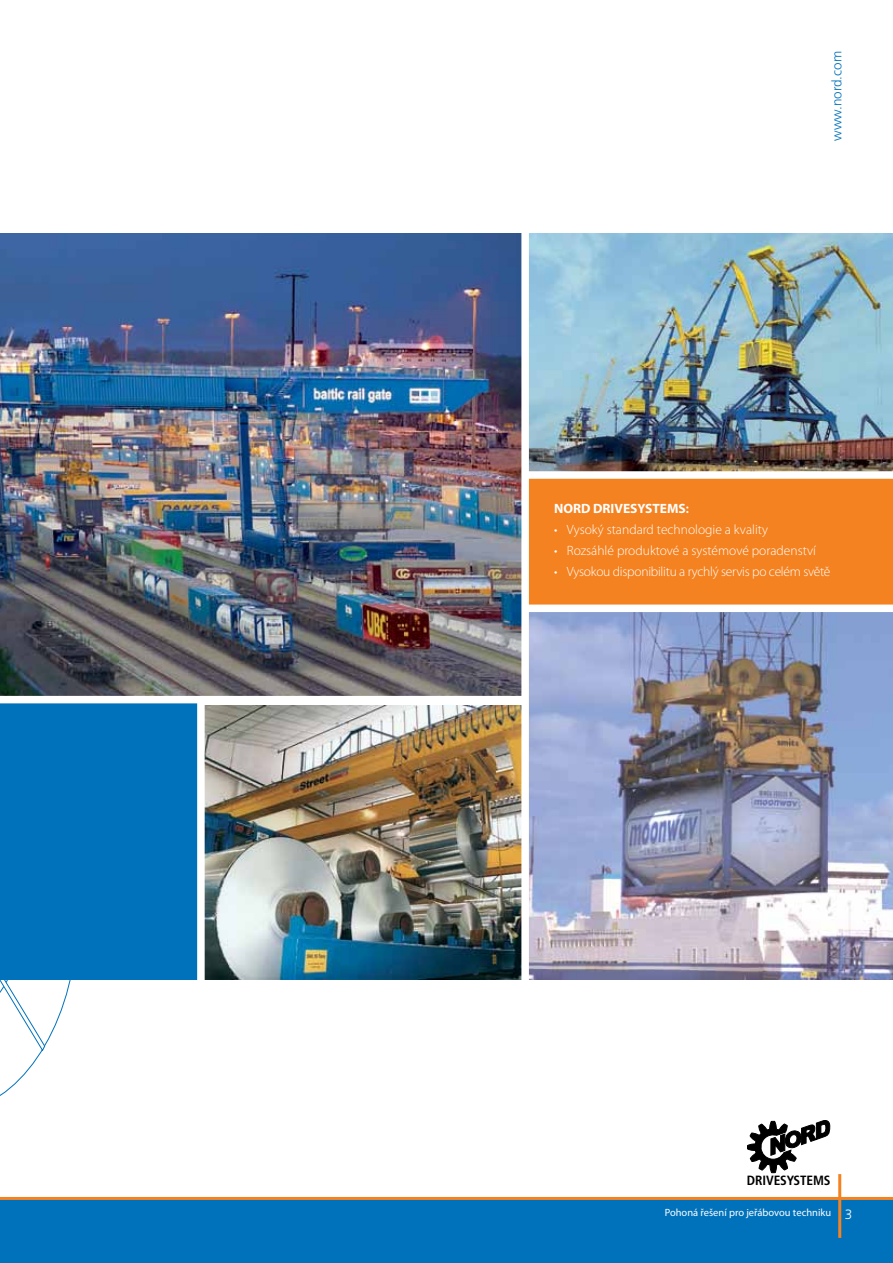
<style>
.page{position:relative;width:893px;height:1263px;background:#fff}
.page>*{position:absolute;margin:0;border:0;box-sizing:border-box;transform-origin:0 0}
.t1{font:300 13.5px "Myriad Pro";color:#fff}
.t2{font:300 13.5px "Myriad Pro";letter-spacing:-.02em;color:#fff}
.t3{font:700 13.5px "Myriad Pro";color:#fff}
.t4{font:300 13.5px "Frutiger";color:#0072bc}
.t5{font:300 13.5px "Frutiger";color:#fff}
.t6{font:700 condensed 13.35px "Frutiger";letter-spacing:-.01em;color:#000}
.t7{font:10.5px "Myriad Pro";color:#fff}
.s1{font-stretch:condensed}
</style>
<div class="page">
<div style="left:0;top:1198px;width:893px;height:65px;background:#0072bc"></div>
<hr style="left:0;top:1197px;width:893px;height:3px;background:#f58220">
<hr style="left:838px;top:1174px;width:3px;height:64px;background:#f58220">
<svg style="left:747px;top:1120px;width:83px;height:53px"></svg>
<svg style="left:0;top:979px;width:87px;height:117px"></svg>
<img style="left:529px;top:612px;width:364px;height:367px">
<img style="left:0;top:234px;width:521px;height:462px">
<img style="left:529px;top:234px;width:364px;height:237px">
<div style="left:527px;top:478px;width:366px;height:129px;background:#f58220"></div>
<img style="left:205px;top:706px;width:316px;height:273px">
<div style="left:0;top:699px;width:198px;height:280px;background:#0072bc"></div>
<div style="left:0;top:696px;width:524px;height:7px;background:#fff"></div>
<div style="left:521px;top:228px;width:8px;height:758px;background:#fff"></div>
<div style="left:197px;top:699px;width:8px;height:281px;background:#fff"></div>
<div style="left:527px;top:471px;width:366px;height:8px;background:#fff"></div>
<div style="left:527px;top:604px;width:366px;height:8px;background:#fff"></div>
<p class="t4" style="left:829px;top:141px;width:91px;rotate:-90deg">www.nord.com</p>
<p class="t3" style="left:554px;top:499px;width:136px">NORD DRIVESYSTEMS<span class="s1">:</span></p>
<p class="t1" style="left:554px;top:521px;width:216px">• Vysoký standard technologie a kvality</p>
<p class="t1" style="left:554px;top:542px;width:263px">• Rozsáhlé produktové a systémové poradenství</p>
<p class="t2" style="left:554px;top:563px;width:278px">• Vysokou disponibilitu a rychlý servis po celém světě</p>
<p class="t6" style="left:747px;top:1173px;width:85px">DRIVESYSTEMS</p>
<p class="t7" style="left:665px;top:1206px;width:168px">Pohoná řešení pro jeřábovou techniku</p>
<p class="t5" style="left:845px;top:1206px;width:9px">3</p>
</div>
